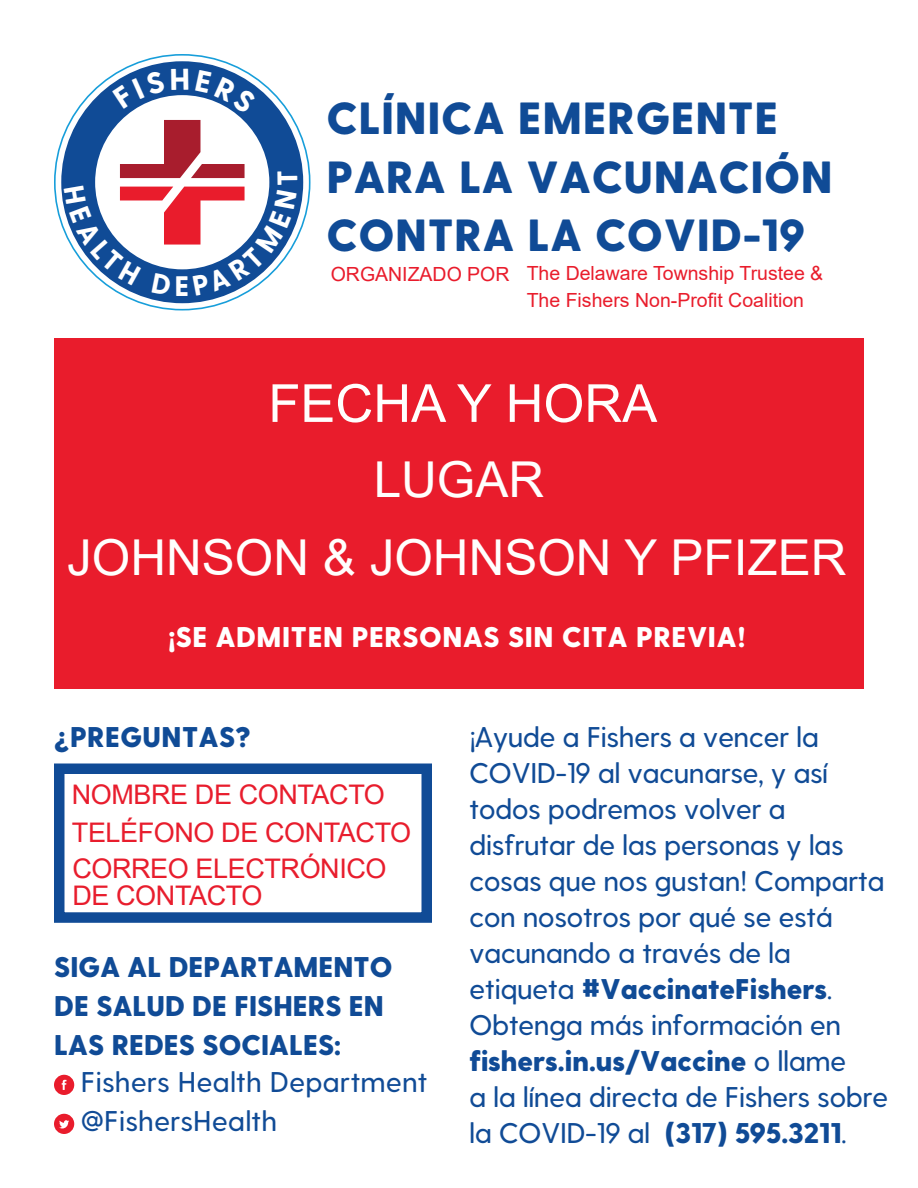
<style>
.page{position:relative;width:918px;height:1188px;background:#fff}
.page>*{position:absolute;margin:0;border:0;box-sizing:border-box;transform-origin:0 0}
.t1{font:52.5px "Arial";color:#fffefd}
.t2{font:49.5px/77.1px "Arial";color:#fffefd;text-align:center}
.t3{font:800 45px/58.5px "Greycliff CF";color:#104b96}
.t4{font:500 28.5px/36px "Greycliff CF";letter-spacing:-.02em;color:#104b96}
.t5{font:800 28.5px/39px "Greycliff CF";letter-spacing:-.02em;color:#104b96}
.t6{font:500 28.5px/39px "Greycliff CF";color:#104b96}
.t7{font:800 28.5px "Greycliff CF";color:#fff}
.t8{font:800 28.2px "Greycliff CF";color:#fff}
.t9{font:27px/37px "Arial";letter-spacing:-.015em;color:#e81d2d}
.t10{font:19.5px/26.4px "Arial";color:#e91d2c}
.t11{font:19.5px "Arial";color:#e91c2c}
.s1{font-weight:800}
</style>
<div class="page">
<div style="left:54px;top:1114px;width:20px;height:20px;background:#e91c2c;border-radius:50%"></div>
<svg style="left:59px;top:1120px;width:10px;height:8px"></svg>
<div style="left:54px;top:1075px;width:20px;height:20px;background:#e91c2c;border-radius:50%"></div>
<svg style="left:62px;top:1080px;width:5px;height:10px"></svg>
<div style="left:54px;top:764px;width:378px;height:159px;border:10px solid #104b96"></div>
<div style="left:54px;top:338px;width:810px;height:351px;background:#e91c2c"></div>
<svg style="left:54px;top:54px;width:256px;height:257px"></svg>
<svg style="left:61px;top:61px;width:242px;height:242px"></svg>
<svg style="left:112px;top:70px;width:53px;height:39px"></svg>
<svg style="left:171px;top:69px;width:17px;height:21px"></svg>
<svg style="left:195px;top:70px;width:62px;height:44px"></svg>
<svg style="left:64px;top:120px;width:234px;height:176px"></svg>
<p class="t8" style="left:174px;top:269px;width:17px">E</p>
<h3 class="t3" style="left:326px;top:91px;width:509px">CLÍNICA EMERGENTE<br>PARA LA VACUNACIÓN<br>CONTRA LA COVID-19</h3>
<p class="t11" style="left:331px;top:261px;width:180px">ORGANIZADO POR</p>
<p class="t10" style="left:527px;top:260px;width:298px">The Delaware Township Trustee &amp;<br>The Fishers Non-Profit Coalition</p>
<h1 class="t1" style="left:268px;top:367px;width:391px">FECHA Y HORA</h1>
<h2 class="t2" style="left:67px;top:441px;width:781px">LUGAR<br>JOHNSON &amp; JOHNSON Y PFIZER</h2>
<p class="t7" style="left:167px;top:620px;width:581px">¡SE ADMITEN PERSONAS SIN CITA PREVIA!</p>
<p class="t5" style="left:54px;top:719px;width:199px">¿PREGUNTAS?</p>
<p class="t9" style="left:72px;top:776px;width:341px">NOMBRE DE CONTACTO<br>TELÉFONO DE CONTACTO<br>CORREO ELECTRÓNICO</p>
<p class="t9" style="left:72px;top:877px;width:191px">DE CONTACTO</p>
<p class="t5" style="left:54px;top:949px;width:340px">SIGA AL DEPARTAMENTO<br>DE SALUD DE FISHERS EN<br>LAS REDES SOCIALES:</p>
<p class="t6" style="left:81px;top:1064px;width:348px">Fishers Health Department @FishersHealth</p>
<p class="t4" style="left:469px;top:720px;width:421px">¡Ayude a Fishers a vencer la<br>COVID-19 al vacunarse, y así todos podremos volver a disfrutar de las personas y las cosas que nos gustan! Comparta con nosotros por qué se está vacunando a través de la etiqueta <span class="s1">#VaccinateFishers</span>.<br>Obtenga más información en <span class="s1">fishers.in.us/Vaccine</span> o llame<br>a la línea directa de Fishers sobre la COVID-19 al <span class="s1">(317) 595.3211</span>.</p>
</div>
